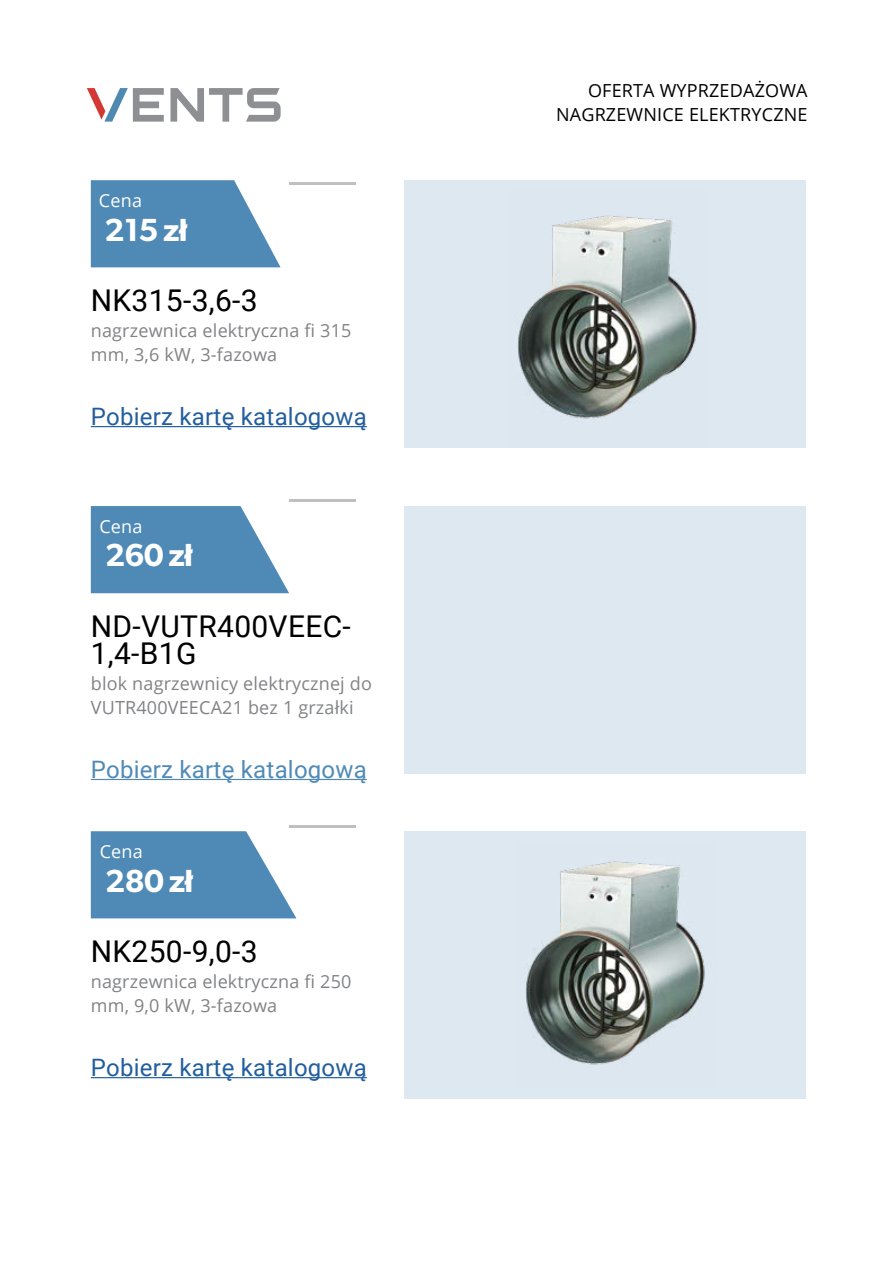
<style>
.page{position:relative;width:893px;height:1263px;background:#fff}
.page>*{position:absolute;margin:0;border:0;box-sizing:border-box;transform-origin:0 0}
.t1{font:600 31.95px "Gibson";letter-spacing:-.02em;color:#fff}
.t2{font:30px/27px "Roboto";letter-spacing:.01em;color:#000}
.t3{font:24px "Roboto";letter-spacing:.01em;color:#215e9e}
.t4{font:24px "Roboto";letter-spacing:.01em;color:#4f8ab7}
.t5{font:18px/24px "Open Sans";letter-spacing:.01em;color:#808285}
.t6{font:18px/24px "Open Sans";letter-spacing:.01em;color:#000;text-align:right}
.t7{font:18px "Open Sans";letter-spacing:.01em;color:#fff}
</style>
<div class="page">
<svg style="left:87px;top:88px;width:77px;height:34px"></svg>
<svg style="left:170px;top:88px;width:111px;height:34px"></svg>
<svg style="left:91px;top:180px;width:190px;height:87px"></svg>
<div style="left:99px;top:215px;width:150px;height:51px;background:#4f8ab7"></div>
<div style="left:404px;top:180px;width:402px;height:268px;background:#dde8f1"></div>
<img style="left:518px;top:215px;width:179px;height:204px">
<hr style="left:91px;top:426px;width:276px;height:1px;background:#215e9e">
<svg style="left:91px;top:506px;width:198px;height:87px"></svg>
<div style="left:99px;top:541px;width:143px;height:25px;background:#4f8ab7"></div>
<div style="left:404px;top:506px;width:402px;height:267px;background:#dde8f1"></div>
<hr style="left:91px;top:779px;width:276px;height:1px;background:#4f8ab7">
<svg style="left:91px;top:831px;width:205px;height:87px;background:#6498bf"></svg>
<div style="left:404px;top:831px;width:402px;height:267px;background:#dde8f1"></div>
<img style="left:526px;top:861px;width:179px;height:204px">
<hr style="left:91px;top:1077px;width:276px;height:1px;background:#215e9e">
<hr style="left:289px;top:182px;width:66px;height:3px;background:#000">
<hr style="left:289px;top:499px;width:66px;height:3px;background:#000">
<hr style="left:289px;top:825px;width:66px;height:3px;background:#000">
<p class="t7" style="left:99px;top:188px;width:45px">Cena</p>
<h1 class="t1" style="left:105px;top:210px;width:84px">215 zł</h1>
<h2 class="t2" style="left:91px;top:286px;width:168px">NK315-3,6-3</h2>
<p class="t5" style="left:91px;top:318px;width:262px">nagrzewnica elektryczna fi 315 mm, 3,6 kW, 3-fazowa</p>
<h3 class="t3" style="left:91px;top:399px;width:278px">Pobierz kartę katalogową</h3>
<p class="t7" style="left:99px;top:514px;width:45px">Cena</p>
<h1 class="t1" style="left:105px;top:536px;width:89px">260 zł</h1>
<h2 class="t2" style="left:91px;top:612px;width:261px">ND-VUTR400VEEC-<br>1,4-B1G</h2>
<p class="t5" style="left:91px;top:671px;width:283px">blok nagrzewnicy elektrycznej do<br>VUTR400VEECA21 bez 1 grzałki</p>
<h3 class="t4" style="left:91px;top:752px;width:278px">Pobierz kartę katalogową</h3>
<p class="t7" style="left:100px;top:839px;width:45px">Cena</p>
<h1 class="t1" style="left:105px;top:861px;width:89px">280 zł</h1>
<h2 class="t2" style="left:91px;top:937px;width:168px">NK250-9,0-3</h2>
<p class="t5" style="left:91px;top:969px;width:262px">nagrzewnica elektryczna fi 250 mm, 9,0 kW, 3-fazowa</p>
<h3 class="t3" style="left:91px;top:1050px;width:278px">Pobierz kartę katalogową</h3>
<p class="t6" style="left:556px;top:78px;width:253px">OFERTA WYPRZEDAŻOWA<br>NAGRZEWNICE ELEKTRYCZNE</p>
</div>
